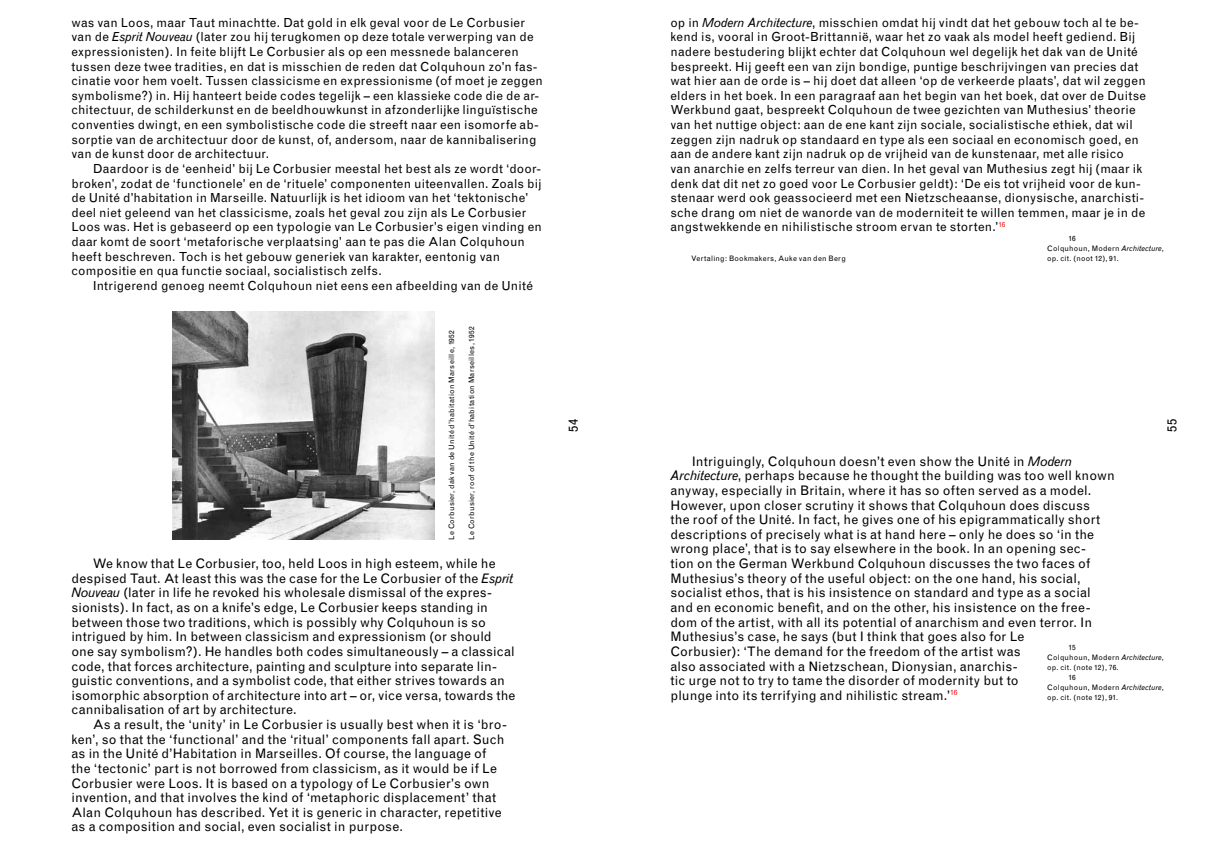
<style>
.page{position:relative;width:1205px;height:851px;background:#fff}
.page>*{position:absolute;margin:0;border:0;box-sizing:border-box;transform-origin:0 0}
.t1{font:13.12px/14.6px "Grotesque";letter-spacing:.01em;color:#000}
.t2{font:12.5px/14.6px "Grotesque";letter-spacing:.015em;color:#000}
.t3{font:7.5px/10px "Grotesque";letter-spacing:.03em;color:#000}
.s1{font-style:italic}
</style>
<div class="page">
<img style="left:173px;top:311px;width:261px;height:228px">
<p class="t2" style="left:71px;top:15px;width:473px">was van Loos, maar Taut minachtte. Dat gold in elk geval voor de Le Corbusier van de <span class="s1">Esprit Nouveau</span> (later zou hij terugkomen op deze totale verwerping van de expressionisten). In feite blijft Le Corbusier als op een messnede balanceren tussen deze twee tradities, en dat is misschien de reden dat Colquhoun zo’n fas&shy;cinatie voor hem voelt. Tussen classicisme en expressionisme (of moet je zeggen symbolisme?) in. Hij hanteert beide codes tegelijk – een klassieke code die de ar&shy;chitectuur, de schilderkunst en de beeldhouwkunst in afzonderlijke linguïstische conventies dwingt, en een symbolistische code die streeft naar een isomorfe ab&shy;sorptie van de architectuur door de kunst, of, andersom, naar de kannibalisering van de kunst door de architectuur.</p>
<p class="t2" style="left:71px;top:161px;width:472px;text-indent:21px">Daardoor is de ‘eenheid’ bij Le Corbusier meestal het best als ze wordt ‘door&shy;broken’, zodat de ‘functionele’ en de ‘rituele’ componenten uiteenvallen. Zoals bij de Unité d’habitation in Marseille. Natuurlijk is het idioom van het ‘tektonische’ deel niet geleend van het classicisme, zoals het geval zou zijn als Le Corbusier Loos was. Het is gebaseerd op een typologie van Le Corbusier’s eigen vinding en daar komt de soort ‘metaforische verplaatsing’ aan te pas die Alan Colquhoun heeft beschreven. Toch is het gebouw generiek van karakter, eentonig van compositie en qua functie sociaal, socialistisch zelfs.</p>
<p class="t2" style="left:93px;top:278px;width:442px">Intrigerend genoeg neemt Colquhoun niet eens een afbeelding van de Unité</p>
<p class="t3" style="left:446px;top:539px;width:211px;rotate:-90deg">Le Corbusier, dak van de Unité d’habitation Marseille, 1952</p>
<p class="t3" style="left:466px;top:539px;width:215px;rotate:-90deg">Le Corbusier, roof of the Unité d’habitation Marseilles, 1952</p>
<p class="t1" style="left:71px;top:556px;width:445px;text-indent:21px">We know that Le Corbusier, too, held Loos in high esteem, while he despised Taut. At least this was the case for the Le Corbusier of the <span class="s1">Esprit Nouveau</span> (later in life he revoked his wholesale dismissal of the expres&shy;sionists). In fact, as on a knife’s edge, Le Corbusier keeps standing in between those two traditions, which is possibly why Colquhoun is so intrigued by him. In between classicism and expressionism (or should one say symbolism?). He handles both codes simultaneously – a classical code, that forces architecture, painting and sculpture into separate lin&shy;guistic conventions, and a symbolist code, that either strives towards an isomorphic absorption of architecture into art – or, vice versa, towards the cannibalisation of art by architecture.</p>
<p class="t1" style="left:71px;top:717px;width:437px;text-indent:21px">As a result, the ‘unity’ in Le Corbusier is usually best when it is ‘bro&shy;ken’, so that the ‘functional’ and the ‘ritual’ components fall apart. Such as in the Unité d’Habitation in Marseilles. Of course, the language of the ‘tectonic’ part is not borrowed from classicism, as it would be if Le Corbusier were Loos. It is based on a typology of Le Corbusier’s own invention, and that involves the kind of ‘metaphoric displacement’ that Alan Colquhoun has described. Yet it is generic in character, repetitive as a composition and social, even socialist in purpose.</p>
<p class="t2" style="left:670px;top:15px;width:477px">op in <span class="s1">Modern Architecture</span>, misschien omdat hij vindt dat het gebouw toch al te be&shy;kend is, vooral in Groot-Brittannië, waar het zo vaak als model heeft gediend. Bij nadere bestudering blijkt echter dat Colquhoun wel degelijk het dak van de Unité bespreekt. Hij geeft een van zijn bondige, puntige beschrijvingen van precies dat wat hier aan de orde is – hij doet dat alleen ‘op de verkeerde plaats’, dat wil zeggen elders in het boek. In een paragraaf aan het begin van het boek, dat over de Duitse Werkbund gaat, bespreekt Colquhoun de twee gezichten van Muthesius’ theorie van het nuttige object: aan de ene kant zijn sociale, socialistische ethiek, dat wil zeggen zijn nadruk op standaard en type als een sociaal en economisch goed, en aan de andere kant zijn nadruk op de vrijheid van de kunstenaar, met alle risico van anarchie en zelfs terreur van dien. In het geval van Muthesius zegt hij (maar ik denk dat dit net zo goed voor Le Corbusier geldt): ‘De eis tot vrijheid voor de kun&shy;stenaar werd ook geassocieerd met een Nietzscheaanse, dionysische, anarchisti&shy;sche drang om niet de wanorde van de moderniteit te willen temmen, maar je in de angstwekkende en nihilistische stroom ervan te storten.’<sup>16</sup></p>
<p class="t3" style="left:1047px;top:233px;width:118px;text-indent:21px">16<br>Colquhoun, Modern <span class="s1">Architecture</span>,</p>
<p class="t3" style="left:691px;top:253px;width:156px">Vertaling: Bookmakers, Auke van den Berg</p>
<p class="t3" style="left:1047px;top:253px;width:73px">op. cit. (noot 12), 91.</p>
<p class="t1" style="left:566px;top:432px;width:14px;rotate:-90deg">54</p>
<p class="t1" style="left:1165px;top:432px;width:14px;rotate:-90deg">55</p>
<p class="t1" style="left:670px;top:454px;width:446px;text-indent:21px">Intriguingly, Colquhoun doesn’t even show the Unité in <span class="s1">Modern Architecture</span>, perhaps because he thought the building was too well known anyway, especially in Britain, where it has so often served as a model.<br>However, upon closer scrutiny it shows that Colquhoun does discuss<br>the roof of the Unité. In fact, he gives one of his epigrammatically short descriptions of precisely what is at hand here – only he does so ‘in the wrong place’, that is to say elsewhere in the book. In an opening sec-<br>tion on the German Werkbund Colquhoun discusses the two faces of Muthesius’s theory of the useful object: on the one hand, his social, socialist ethos, that is his insistence on standard and type as a social and en economic benefit, and on the other, his insistence on the free&shy;dom of the artist, with all its potential of anarchism and even terror. In Muthesius’s case, he says (but I think that goes also for Le<br>Corbusier): ‘The demand for the freedom of the artist was<br>also associated with a Nietzschean, Dionysian, anarchis-<br>tic urge not to try to tame the disorder of modernity but to<br>plunge into its terrifying and nihilistic stream.’<sup>16</sup></p>
<p class="t3" style="left:1068px;top:642px;width:9px">15</p>
<p class="t3" style="left:1047px;top:652px;width:118px">Colquhoun, Modern <span class="s1">Architecture</span>,</p>
<p class="t3" style="left:1047px;top:662px;width:73px">op. cit. (note 12), 76.</p>
<p class="t3" style="left:1068px;top:672px;width:9px">16</p>
<p class="t3" style="left:1047px;top:682px;width:118px">Colquhoun, Modern <span class="s1">Architecture</span>,</p>
<p class="t3" style="left:1047px;top:692px;width:72px">op. cit. (note 12), 91.</p>
</div>
